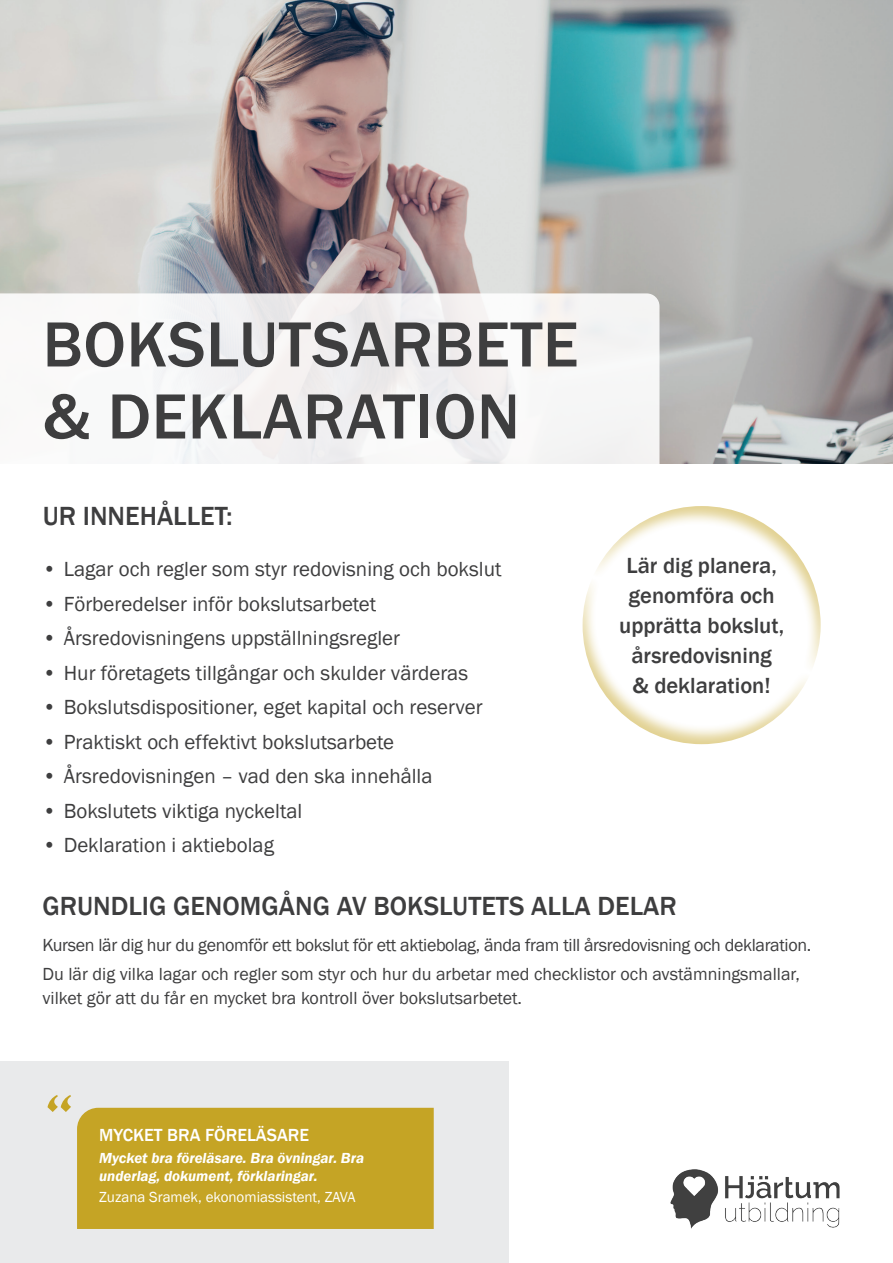
<style>
.page{position:relative;width:893px;height:1263px;background:#fff}
.page>*{position:absolute;margin:0;border:0;box-sizing:border-box;transform-origin:0 0}
.t1{font:72px "Old English Text";color:#c5a425}
.t2{font:500 66px/72px "Franklin Gothic";letter-spacing:.01em;color:#3e3e3f}
.t3{font:500 27px "Franklin Gothic";color:#3e3e3f}
.t4{font:500 22.5px/30px "Franklin Gothic";color:#3e3e3f;text-align:center}
.t5{font:21px "Franklin Gothic";color:#3e3e3f}
.t6{font:18px/28.2px "Franklin Gothic";letter-spacing:-.02em;color:#3e3e3f}
.t7{font:18px "Franklin Gothic";color:#3e3e3f}
.t8{font:500 18px "Franklin Gothic";color:#fff}
.t9{font:italic 600 15px/18px "Franklin Gothic";color:#fff}
.t10{font:15px "Franklin Gothic";color:#fff}
</style>
<div class="page">
<div style="left:0;top:1061px;width:508px;height:202px;background:#e9eaeb"></div>
<img style="left:670px;top:1169px;width:170px;height:60px">
<img style="left:0;top:0;width:893px;height:463px">
<svg style="left:0;top:293px;width:659px;height:171px;fill:#f5f5f5"></svg>
<div style="left:582px;top:502px;width:241px;height:243px;background:#c5a425;opacity:.5"></div>
<div style="left:77px;top:1108px;width:357px;height:121px;background:#c5a425"></div>
<h2 class="t2" style="left:43px;top:309px;width:537px">BOKSLUTSARBETE &amp; DEKLARATION</h2>
<p class="t3" style="left:43px;top:499px;width:192px">UR INNEHÅLLET:</p>
<p class="t5" style="left:43px;top:556px;width:460px">• Lagar och regler som styr redovisning och bokslut</p>
<p class="t5" style="left:43px;top:590px;width:335px">• Förberedelser inför bokslutsarbetet</p>
<p class="t5" style="left:43px;top:625px;width:359px">• Årsredovisningens uppställningsregler</p>
<p class="t5" style="left:43px;top:659px;width:427px">• Hur företagets tillgångar och skulder värderas</p>
<p class="t5" style="left:43px;top:694px;width:442px">• Bokslutsdispositioner, eget kapital och reserver</p>
<p class="t5" style="left:43px;top:728px;width:353px">• Praktiskt och effektivt bokslutsarbete</p>
<p class="t5" style="left:43px;top:763px;width:392px">• Årsredovisningen – vad den ska innehålla</p>
<p class="t5" style="left:43px;top:797px;width:261px">• Bokslutets viktiga nyckeltal</p>
<p class="t5" style="left:43px;top:832px;width:233px">• Deklaration i aktiebolag</p>
<p class="t3" style="left:43px;top:889px;width:636px">GRUNDLIG GENOMGÅNG AV BOKSLUTETS ALLA DELAR</p>
<p class="t6" style="left:43px;top:932px;width:770px">Kursen lär dig hur du genomför ett bokslut för ett aktiebolag, ända fram till årsredovisning och deklaration.<br>Du lär dig vilka lagar och regler som styr och hur du arbetar med checklistor och avstämningsmallar,</p>
<p class="t7" style="left:43px;top:986px;width:481px">vilket gör att du får en mycket bra kontroll över bokslutsarbetet.</p>
<p class="t4" style="left:619px;top:551px;width:166px">Lär dig planera, genomföra och upprätta bokslut, årsredovisning<br>&amp; deklaration!</p>
<h1 class="t1" style="left:43px;top:1075px;width:34px">“</h1>
<p class="t8" style="left:99px;top:1124px;width:211px">MYCKET BRA FÖRELÄSARE</p>
<p class="t9" style="left:99px;top:1149px;width:267px">Mycket bra föreläsare. Bra övningar. Bra underlag, dokument, förklaringar.</p>
<p class="t10" style="left:99px;top:1188px;width:258px">Zuzana Sramek, ekonomiassistent, ZAVA</p>
</div>
